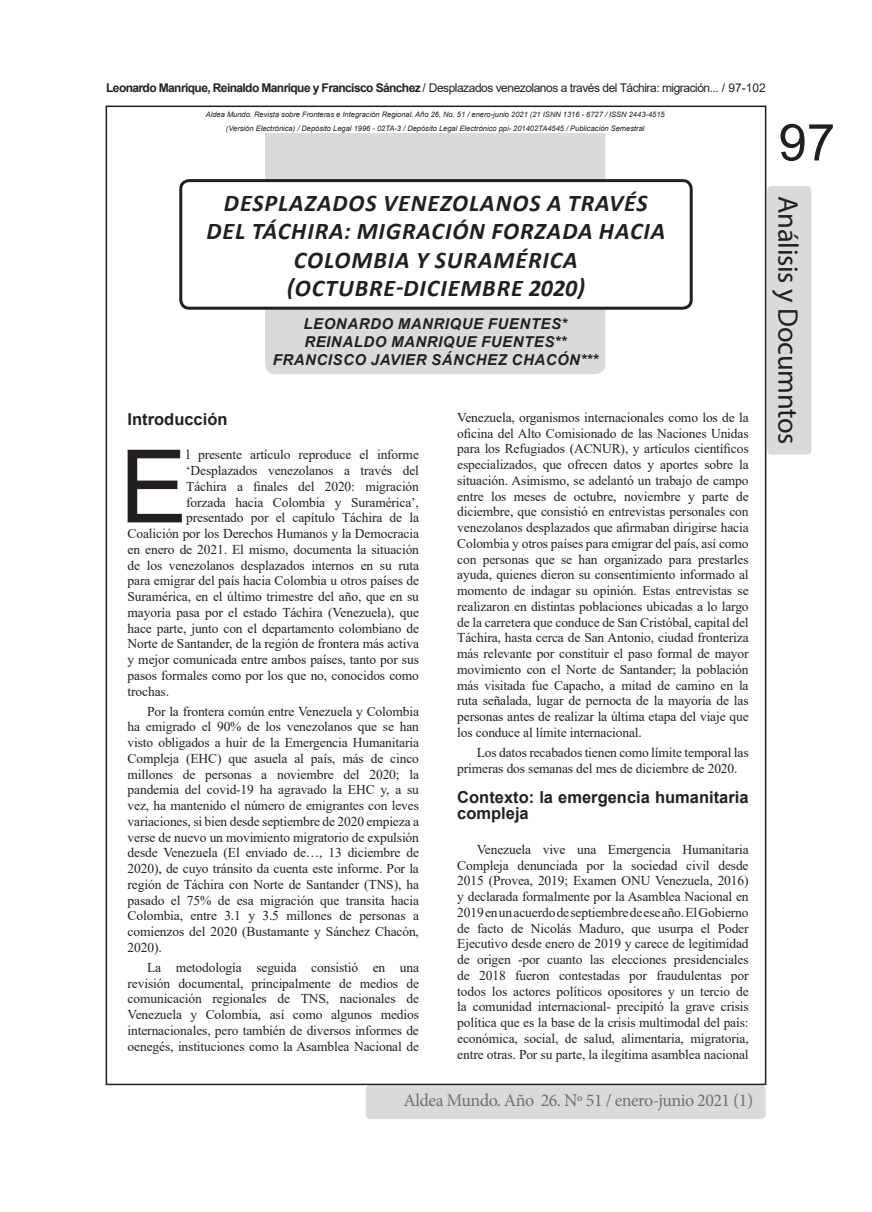
<style>
.page{position:relative;width:872px;height:1212px;background:#fff}
.page>*{position:absolute;margin:0;border:0;box-sizing:border-box;transform-origin:0 0}
.t1{font:101.55px "Arial";color:#231f20}
.t2{font:51px "Arial";color:#231f20}
.t3{font:28.5px "Myriad Pro";letter-spacing:-.01em;color:#231f20}
.t4{font:italic 700 24px/28.5px "Calibri";letter-spacing:.04em;color:#231f20;text-align:center}
.t5{font:18px "Minion Pro";letter-spacing:-.03em;color:#6f7073}
.t6{font:700 16.5px/15.8px "Arial";color:#231f20}
.t7{font:italic 700 15px/18px "Arial";letter-spacing:.035em;color:#231f20;text-align:center}
.t8{font:13.5px/15.8px "Times New Roman";letter-spacing:-.01em;color:#231f20;text-align:justify}
.t9{font:12px "Arial";letter-spacing:-.04em;color:#231f20}
.t10{font:italic 7.5px/13.5px "Arial";color:#231f20;text-align:center}
.s1{font-weight:700}
</style>
<div class="page">
<div style="left:366px;top:1085px;width:399px;height:34px;background:#d9dadb;border-radius:4px"></div>
<div style="left:767px;top:186px;width:44px;height:269px;background:#d9dadb;border-radius:4px"></div>
<div style="left:265px;top:133px;width:340px;height:241px;background:#d9dadb"></div>
<div style="left:181px;top:181px;width:510px;height:127px;background:#fff;border-radius:9px"></div>
<div style="left:179px;top:179px;width:513px;height:131px;border:3px solid #231f20;border-radius:9px"></div>
<p class="t9" style="left:106px;top:79px;width:661px"><span class="s1">Leonardo Manrique, Reinaldo Manrique y Francisco Sánchez</span> / Desplazados venezolanos a través del Táchira: migración... / 97-102</p>
<p class="t10" style="left:206px;top:108px;width:460px">Aldea Mundo. Revista sobre Fronteras e Integración Regional. Año 26, No. 51 / enero-junio 2021 (21 ISNN 1316 - 6727 / ISSN 2443-4515 (Versión Electrónica) / Depósito Legal 1996 - 02TA-3 / Depósito Legal Electrónico ppi- 201402TA4545 / Publicación Semestral</p>
<h2 class="t2" style="left:778px;top:107px;width:58px">97</h2>
<h3 class="t4" style="left:206px;top:188px;width:460px">DESPLAZADOS VENEZOLANOS A TRAVÉS<br>DEL TÁCHIRA: MIGRACIÓN FORZADA HACIA<br>COLOMBIA Y SURAMÉRICA (OCTUBRE-DICIEMBRE 2020)</h3>
<p class="t7" style="left:273px;top:315px;width:327px">LEONARDO MANRIQUE FUENTES*<br>REINALDO MANRIQUE FUENTES**<br>FRANCISCO JAVIER SÁNCHEZ CHACÓN***</p>
<p class="t6" style="left:128px;top:411px;width:101px">Introducción</p>
<h1 class="t1" style="left:120px;top:417px;width:69px">E</h1>
<p class="t8" style="left:186px;top:447px;width:234px">l presente artículo reproduce el informe</p>
<p class="t8" style="left:186px;top:462px;width:234px">‘Desplazados venezolanos a través del</p>
<p class="t8" style="left:186px;top:478px;width:234px">Táchira a finales del 2020: migración</p>
<p class="t8" style="left:186px;top:494px;width:234px">forzada hacia Colombia y Suramérica’,</p>
<p class="t8" style="left:186px;top:510px;width:234px">presentado por el capítulo Táchira de la</p>
<p class="t8" style="left:128px;top:525px;width:293px">Coalición por los Derechos Humanos y la Democracia</p>
<p class="t8" style="left:128px;top:541px;width:293px">en enero de 2021. El mismo, documenta la situación</p>
<p class="t8" style="left:128px;top:557px;width:293px">de los venezolanos desplazados internos en su ruta</p>
<p class="t8" style="left:128px;top:573px;width:293px">para emigrar del país hacia Colombia u otros países de</p>
<p class="t8" style="left:128px;top:588px;width:293px">Suramérica, en el último trimestre del año, que en su</p>
<p class="t8" style="left:128px;top:604px;width:293px">mayoría pasa por el estado Táchira (Venezuela), que</p>
<p class="t8" style="left:128px;top:620px;width:293px">hace parte, junto con el departamento colombiano de</p>
<p class="t8" style="left:128px;top:636px;width:293px">Norte de Santander, de la región de frontera más activa</p>
<p class="t8" style="left:128px;top:651px;width:293px">y mejor comunicada entre ambos países, tanto por sus</p>
<p class="t8" style="left:128px;top:667px;width:293px">pasos formales como por los que no, conocidos como</p>
<p class="t8" style="left:128px;top:683px;width:43px">trochas.</p>
<p class="t8" style="left:128px;top:703px;width:293px;text-indent:20px">Por la frontera común entre Venezuela y Colombia ha emigrado el 90% de los venezolanos que se han visto obligados a huir de la Emergencia Humanitaria Compleja (EHC) que asuela al país, más de cinco millones de personas a noviembre del 2020; la pandemia del covid-19 ha agravado la EHC y, a su vez, ha mantenido el número de emigrantes con leves variaciones, si bien desde septiembre de 2020 empieza a verse de nuevo un movimiento migratorio de expulsión desde Venezuela (El enviado de…, 13 diciembre de 2020), de cuyo tránsito da cuenta este informe. Por la región de Táchira con Norte de Santander (TNS), ha pasado el 75% de esa migración que transita hacia Colombia, entre 3.1 y 3.5 millones de personas a comienzos del 2020 (Bustamante y Sánchez Chacón, 2020).</p>
<p class="t8" style="left:128px;top:959px;width:293px;text-indent:20px">La metodología seguida consistió en una revisión documental, principalmente de medios de comunicación regionales de TNS, nacionales de Venezuela y Colombia, así como algunos medios internacionales, pero también de diversos informes de oenegés, instituciones como la Asamblea Nacional de</p>
<p class="t8" style="left:457px;top:409px;width:293px">Venezuela, organismos internacionales como los de la oficina del Alto Comisionado de las Naciones Unidas para los Refugiados (ACNUR), y artículos científicos especializados, que ofrecen datos y aportes sobre la situación. Asimismo, se adelantó un trabajo de campo entre los meses de octubre, noviembre y parte de diciembre, que consistió en entrevistas personales con venezolanos desplazados que afirmaban dirigirse hacia Colombia y otros países para emigrar del país, así como con personas que se han organizado para prestarles ayuda, quienes dieron su consentimiento informado al momento de indagar su opinión. Estas entrevistas se realizaron en distintas poblaciones ubicadas a lo largo de la carretera que conduce de San Cristóbal, capital del Táchira, hasta cerca de San Antonio, ciudad fronteriza más relevante por constituir el paso formal de mayor movimiento con el Norte de Santander; la población más visitada fue Capacho, a mitad de camino en la ruta señalada, lugar de pernocta de la mayoría de las personas antes de realizar la última etapa del viaje que los conduce al límite internacional.</p>
<p class="t8" style="left:457px;top:744px;width:293px;text-indent:20px">Los datos recabados tienen como límite temporal las primeras dos semanas del mes de diciembre de 2020.</p>
<p class="t6" style="left:457px;top:790px;width:293px">Contexto: la emergencia humanitaria compleja</p>
<p class="t8" style="left:457px;top:841px;width:293px;text-indent:20px">Venezuela vive una Emergencia Humanitaria Compleja denunciada por la sociedad civil desde 2015 (Provea, 2019; Examen ONU Venezuela, 2016) y declarada formalmente por la Asamblea Nacional en 2019 en un acuerdo de septiembre de ese año. El Gobierno de facto de Nicolás Maduro, que usurpa el Poder Ejecutivo desde enero de 2019 y carece de legitimidad de origen -por cuanto las elecciones presidenciales de 2018 fueron contestadas por fraudulentas por todos los actores políticos opositores y un tercio de la comunidad internacional- precipitó la grave crisis política que es la base de la crisis multimodal del país: económica, social, de salud, alimentaria, migratoria, entre otras. Por su parte, la ilegítima asamblea nacional</p>
<h3 class="t5" style="left:403px;top:1088px;width:351px">Aldea Mundo. Año 26. Nº 51 / enero-junio 2021 (1)</h3>
<h3 class="t3" style="left:805px;top:196px;width:250px;rotate:90deg">Análisis y Documntos</h3>
</div>
